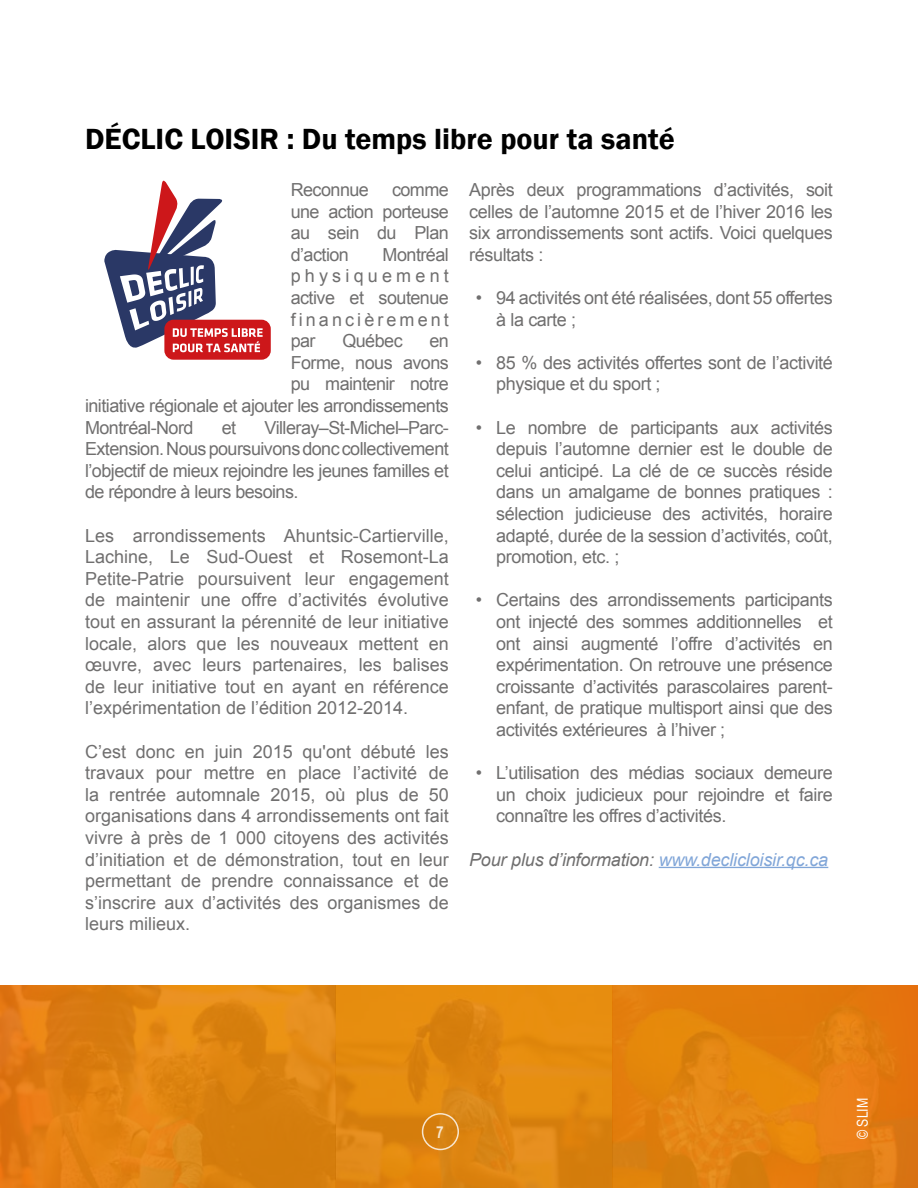
<style>
.page{position:relative;width:918px;height:1188px;background:#fff}
.page>*{position:absolute;margin:0;border:0;box-sizing:border-box;transform-origin:0 0}
.t1{font:600 30px "Franklin Gothic";color:#000}
.t2{font:18px/21.6px "Arial";letter-spacing:-.02em;color:#706f6f;text-align:justify}
.t3{font:italic 18px "Arial";letter-spacing:-.01em;color:#706f6f}
.t4{font:700 16.5px "Arial Narrow";color:#fff}
.t5{font:15px "Arial Narrow";color:#fff}
.s1{color:#81a6d8}
</style>
<div class="page">
<hr style="left:659px;top:867px;width:169px;height:1px;background:#81a6d8">
<div style="left:164px;top:320px;width:107px;height:40px;background:#cd171a;border-radius:9px"></div>
<svg style="left:104px;top:181px;width:159px;height:171px"></svg>
<svg style="left:0;top:985px;width:918px;height:203px;background:#e08311"></svg>
<div style="left:422px;top:1113px;width:37px;height:37px;border:2px solid #fff;border-radius:50%"></div>
<h1 class="t1" style="left:85px;top:120px;width:591px">DÉCLIC LOISIR : Du temps libre pour ta santé</h1>
<p class="t2" style="left:291px;top:179px;width:80px">Reconnue</p>
<p class="t2" style="left:291px;top:179px;width:160px;text-indent:101px">comme une action porteuse au sein du Plan d’action</p>
<p class="t2" style="left:291px;top:244px;width:160px;text-indent:92px">Montréal physiquement active et soutenue financièrement par</p>
<p class="t2" style="left:342px;top:330px;width:62px">Québec</p>
<p class="t2" style="left:429px;top:330px;width:21px">en</p>
<p class="t2" style="left:291px;top:352px;width:160px">Forme, nous avons</p>
<p class="t2" style="left:291px;top:373px;width:160px">pu maintenir notre</p>
<p class="t2" style="left:85px;top:395px;width:365px">initiative régionale et ajouter les arrondissements</p>
<p class="t2" style="left:85px;top:417px;width:110px">Montréal-Nord</p>
<p class="t2" style="left:222px;top:417px;width:16px">et</p>
<p class="t2" style="left:85px;top:417px;width:365px;text-indent:180px">Villeray–St-Michel–Parc-Extension. Nous poursuivons donc collectivement l’objectif de mieux rejoindre les jeunes familles et de répondre à leurs besoins.</p>
<p class="t2" style="left:85px;top:525px;width:365px">Les arrondissements Ahuntsic-Cartierville, Lachine, Le Sud-Ouest et Rosemont-La Petite-Patrie poursuivent leur engagement de maintenir une offre d’activités évolutive tout en assurant la pérennité de leur initiative locale, alors que les nouveaux mettent en œuvre, avec leurs partenaires, les balises de leur initiative tout en ayant en référence l’expérimentation de l’édition 2012-2014.</p>
<p class="t2" style="left:85px;top:741px;width:365px">C’est donc en juin 2015 qu'ont débuté les travaux pour mettre en place l’activité de la rentrée automnale 2015, où plus de 50 organisations dans 4 arrondissements ont fait vivre à près de 1 000 citoyens des activités d’initiation et de démonstration, tout en leur permettant de prendre connaissance et de s’inscrire aux d’activités des organismes de leurs milieux.</p>
<p class="t2" style="left:469px;top:179px;width:365px">Après deux programmations d’activités, soit celles de l’automne 2015 et de l’hiver 2016 les six arrondissements sont actifs. Voici quelques résultats :</p>
<p class="t2" style="left:496px;top:287px;width:338px;text-indent:-20px">• 94 activités ont été réalisées, dont 55 offertes à la carte ;</p>
<p class="t2" style="left:496px;top:352px;width:338px;text-indent:-20px">• 85 % des activités offertes sont de l’activité physique et du sport ;</p>
<p class="t2" style="left:496px;top:417px;width:338px;text-indent:-20px">• Le nombre de participants aux activités depuis l’automne dernier est le double de celui anticipé. La clé de ce succès réside dans un amalgame de bonnes pratiques : sélection judicieuse des activités, horaire adapté, durée de la session d’activités, coût, promotion, etc. ;</p>
<p class="t2" style="left:496px;top:589px;width:338px;text-indent:-20px">• Certains des arrondissements participants ont injecté des sommes additionnelles et ont ainsi augmenté l’offre d’activités en expérimentation. On retrouve une présence croissante d’activités parascolaires parent&shy;enfant, de pratique multisport ainsi que des activités extérieures à l’hiver ;</p>
<p class="t2" style="left:496px;top:762px;width:338px;text-indent:-20px">• L’utilisation des médias sociaux demeure un choix judicieux pour rejoindre et faire connaître les offres d’activités.</p>
<p class="t3" style="left:469px;top:848px;width:361px">Pour plus d’information: <span class="s1">www.declicloisir.qc.ca</span></p>
<p class="t4" style="left:436px;top:1119px;width:9px">7</p>
<p class="t5" style="left:851px;top:1139px;width:43px;rotate:-90deg">© SLIM</p>
</div>
